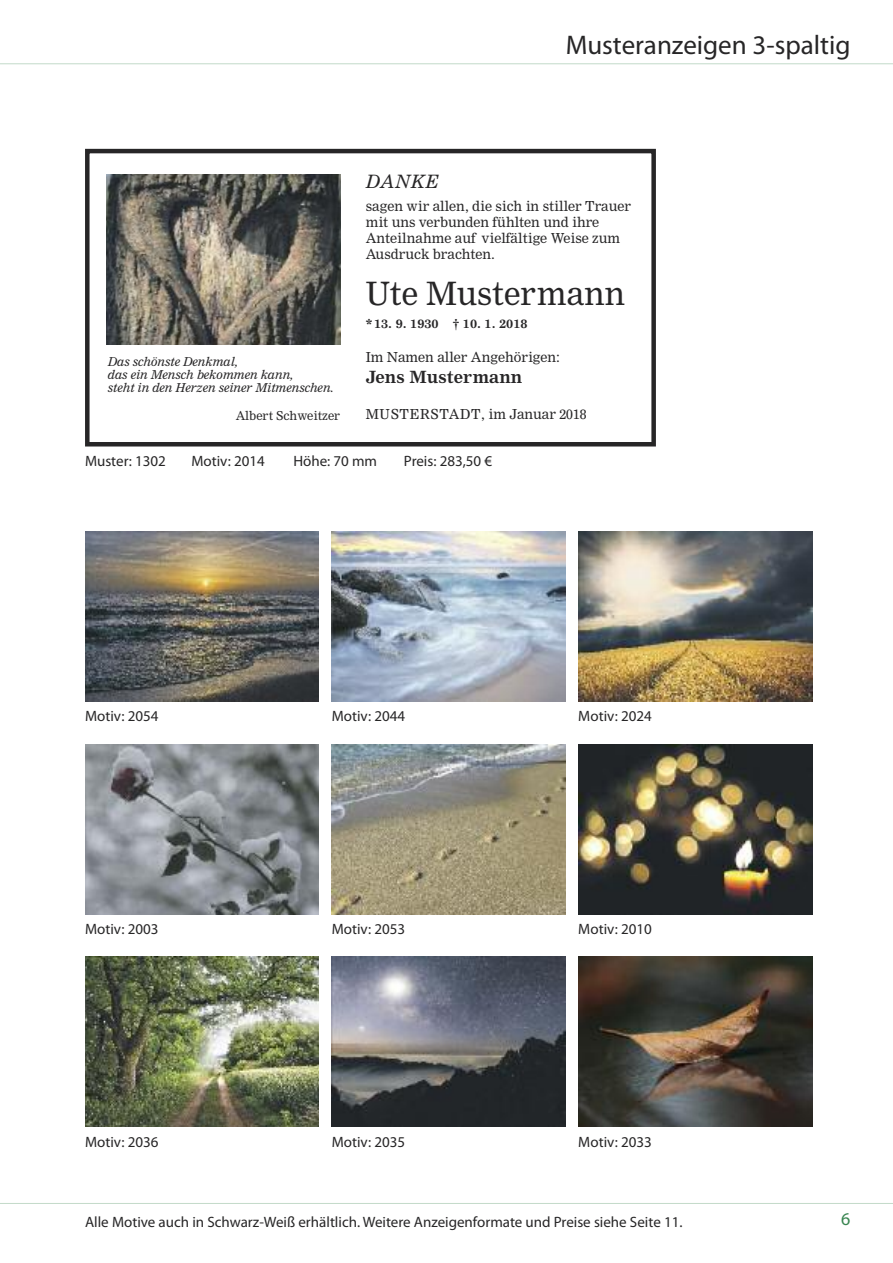
<style>
.page{position:relative;width:893px;height:1263px;background:#fff}
.page>*{position:absolute;margin:0;border:0;box-sizing:border-box;transform-origin:0 0}
.t1{font:31.5px "Nimrod";color:#272627}
.t2{font:27px "Myriad Pro";color:#272627}
.t3{font:italic 18px "Nimrod";letter-spacing:.05em;color:#272627}
.t4{font:18px "Myriad Pro";color:#388550}
.t5{font:700 16.5px "Nimrod";color:#272627}
.t6{font:15px "Myriad Pro";color:#272627}
.t7{font:13.5px/15.8px "Nimrod";color:#272627}
.t8{font:italic 12px/12.8px "Nimrod";color:#272627}
.t9{font:700 12px "Nimrod";color:#272627}
.t10{font:12px "Nimrod";color:#272627}
</style>
<div class="page">
<div style="left:85px;top:149px;width:571px;height:297px;border:4px solid #272627"></div>
<img style="left:85px;top:531px;width:234px;height:171px">
<img style="left:85px;top:744px;width:234px;height:170px">
<img style="left:332px;top:531px;width:234px;height:171px">
<img style="left:332px;top:744px;width:234px;height:170px">
<img style="left:578px;top:531px;width:234px;height:171px">
<img style="left:578px;top:744px;width:234px;height:170px">
<img style="left:85px;top:957px;width:234px;height:170px">
<img style="left:332px;top:957px;width:234px;height:170px">
<img style="left:578px;top:957px;width:234px;height:170px">
<img style="left:106px;top:174px;width:234px;height:170px">
<hr style="left:0;top:63px;width:893px;height:1px;background:#c3daca">
<hr style="left:0;top:1203px;width:893px;height:1px;background:#c3daca">
<h2 class="t2" style="left:566px;top:35px;width:286px">Musteranzeigen 3-spaltig</h2>
<p class="t8" style="left:108px;top:356px;width:228px">Das schönste Denkmal,<br>das ein Mensch bekommen kann,<br>steht in den Herzen seiner Mitmenschen.</p>
<p class="t10" style="left:236px;top:410px;width:106px">Albert Schweitzer</p>
<p class="t3" style="left:366px;top:174px;width:74px">DANKE</p>
<p class="t7" style="left:366px;top:199px;width:267px">sagen wir allen, die sich in stiller Trauer mit uns verbunden fühlten und ihre Anteilnahme auf vielfältige Weise zum Ausdruck brachten.</p>
<h1 class="t1" style="left:366px;top:281px;width:261px">Ute Mustermann</h1>
<p class="t9" style="left:366px;top:318px;width:163px">*13. 9. 1930 † 10. 1. 2018</p>
<p class="t7" style="left:366px;top:350px;width:196px">Im Namen aller Angehörigen:</p>
<p class="t5" style="left:366px;top:370px;width:158px">Jens Mustermann</p>
<p class="t7" style="left:366px;top:407px;width:222px">MUSTERSTADT, im Januar 2018</p>
<p class="t6" style="left:85px;top:456px;width:82px">Muster: 1302</p>
<p class="t6" style="left:191px;top:456px;width:75px">Motiv: 2014</p>
<p class="t6" style="left:293px;top:456px;width:85px">Höhe: 70 mm</p>
<p class="t6" style="left:404px;top:456px;width:90px">Preis: 283,50 €</p>
<p class="t6" style="left:85px;top:711px;width:75px">Motiv: 2054</p>
<p class="t6" style="left:332px;top:711px;width:75px">Motiv: 2044</p>
<p class="t6" style="left:578px;top:711px;width:75px">Motiv: 2024</p>
<p class="t6" style="left:85px;top:923px;width:75px">Motiv: 2003</p>
<p class="t6" style="left:332px;top:923px;width:75px">Motiv: 2053</p>
<p class="t6" style="left:578px;top:923px;width:75px">Motiv: 2010</p>
<p class="t6" style="left:85px;top:1136px;width:75px">Motiv: 2036</p>
<p class="t6" style="left:332px;top:1136px;width:75px">Motiv: 2035</p>
<p class="t6" style="left:578px;top:1136px;width:75px">Motiv: 2033</p>
<p class="t6" style="left:85px;top:1217px;width:599px">Alle Motive auch in Schwarz-Weiß erhältlich. Weitere Anzeigenformate und Preise siehe Seite 11.</p>
<p class="t4" style="left:841px;top:1213px;width:11px">6</p>
</div>
